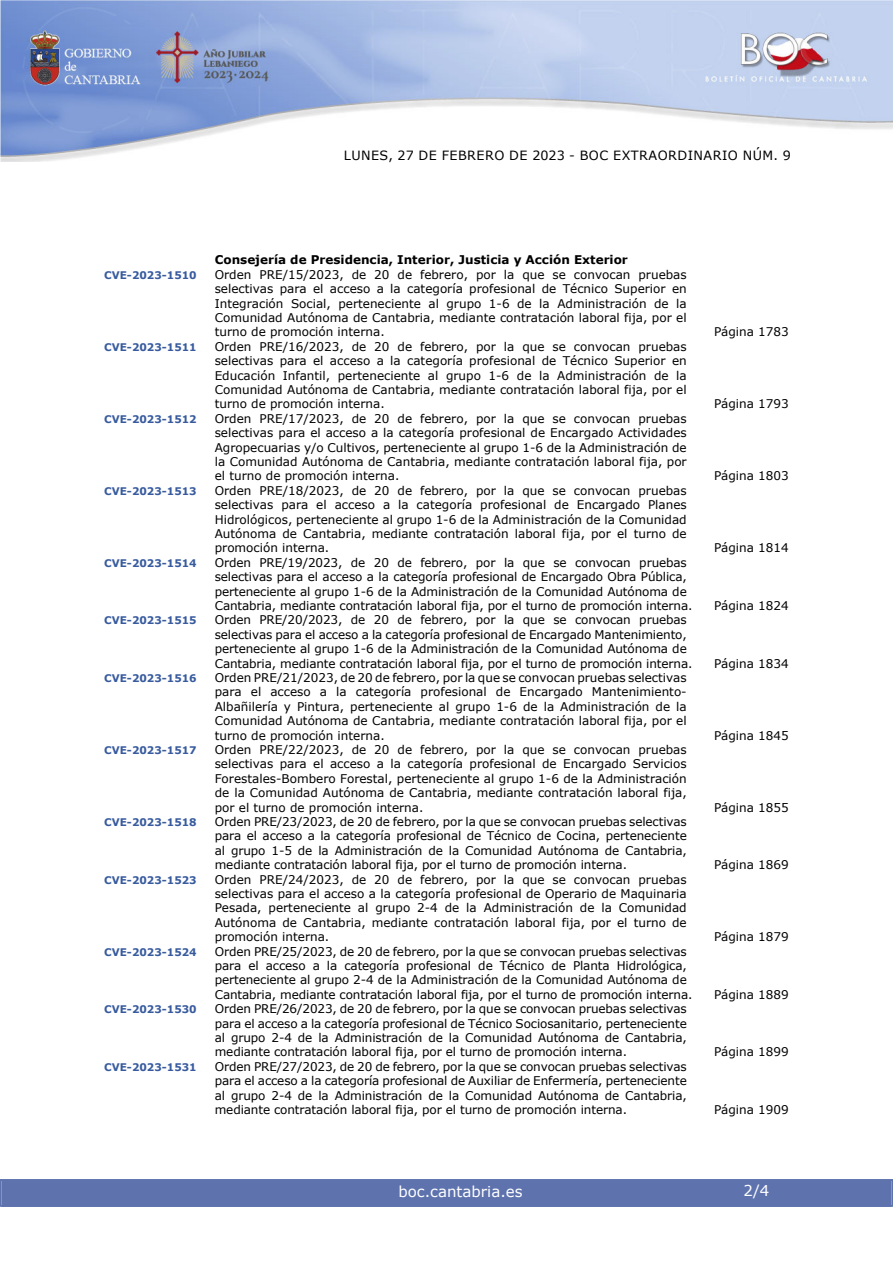
<style>
.page{position:relative;width:893px;height:1263px;background:#fff}
.page>*{position:absolute;margin:0;border:0;box-sizing:border-box;transform-origin:0 0}
.t1{font:15px "Verdana";color:#fff}
.t2{font:12.75px "Verdana";letter-spacing:.035em;color:#000}
.indice_4{font:12px/14.4px "Verdana";letter-spacing:-.01em;color:#000;text-align:justify}
.indice_3{font:700 12px "Verdana";color:#000}
.indice_4-2{font:700 10.5px "Verdana";color:#385b9e}
</style>
<div class="page">
<img style="left:0;top:0;width:893px;height:161px">
<div style="left:2px;top:1180px;width:889px;height:27px;background:#5e73ae"></div>
<div style="left:0;top:1179px;width:893px;height:28px;border:2px solid #5e73ae"></div>
<p class="t2" style="left:344px;top:147px;width:448px">LUNES, 27 DE FEBRERO DE 2023 - BOC EXTRAORDINARIO NÚM. 9</p>
<h4 class="indice_3" style="left:215px;top:251px;width:415px">Consejería de Presidencia, Interior, Justicia y Acción Exterior</h4>
<p class="indice_4-2" style="left:104px;top:267px;width:94px">CVE-2023-1510</p>
<p class="indice_4" style="left:215px;top:267px;width:473px">Orden PRE/15/2023, de 20 de febrero, por la que se convocan pruebas selectivas para el acceso a la categoría profesional de Técnico Superior en Integración Social, perteneciente al grupo 1-6 de la Administración de la Comunidad Autónoma de Cantabria, mediante contratación laboral fija, por el turno de promoción interna.</p>
<p class="indice_4-2" style="left:104px;top:339px;width:94px">CVE-2023-1511</p>
<p class="indice_4" style="left:215px;top:339px;width:473px">Orden PRE/16/2023, de 20 de febrero, por la que se convocan pruebas selectivas para el acceso a la categoría profesional de Técnico Superior en Educación Infantil, perteneciente al grupo 1-6 de la Administración de la Comunidad Autónoma de Cantabria, mediante contratación laboral fija, por el turno de promoción interna.</p>
<p class="indice_4-2" style="left:104px;top:411px;width:94px">CVE-2023-1512</p>
<p class="indice_4" style="left:215px;top:411px;width:473px">Orden PRE/17/2023, de 20 de febrero, por la que se convocan pruebas selectivas para el acceso a la categoría profesional de Encargado Actividades Agropecuarias y/o Cultivos, perteneciente al grupo 1-6 de la Administración de la Comunidad Autónoma de Cantabria, mediante contratación laboral fija, por el turno de promoción interna.</p>
<p class="indice_4-2" style="left:104px;top:483px;width:94px">CVE-2023-1513</p>
<p class="indice_4" style="left:215px;top:483px;width:473px">Orden PRE/18/2023, de 20 de febrero, por la que se convocan pruebas selectivas para el acceso a la categoría profesional de Encargado Planes Hidrológicos, perteneciente al grupo 1-6 de la Administración de la Comunidad Autónoma de Cantabria, mediante contratación laboral fija, por el turno de promoción interna.</p>
<p class="indice_4-2" style="left:104px;top:555px;width:94px">CVE-2023-1514</p>
<p class="indice_4" style="left:215px;top:555px;width:479px;text-align:left">Orden PRE/19/2023, de 20 de febrero, por la que se convocan pruebas selectivas para el acceso a la categoría profesional de Encargado Obra Pública, perteneciente al grupo 1-6 de la Administración de la Comunidad Autónoma de Cantabria, mediante contratación laboral fija, por el turno de promoción interna.</p>
<p class="indice_4-2" style="left:104px;top:613px;width:94px">CVE-2023-1515</p>
<p class="indice_4" style="left:215px;top:613px;width:479px;text-align:left">Orden PRE/20/2023, de 20 de febrero, por la que se convocan pruebas selectivas para el acceso a la categoría profesional de Encargado Mantenimiento, perteneciente al grupo 1-6 de la Administración de la Comunidad Autónoma de Cantabria, mediante contratación laboral fija, por el turno de promoción interna.</p>
<p class="indice_4-2" style="left:104px;top:671px;width:94px">CVE-2023-1516</p>
<p class="indice_4" style="left:215px;top:670px;width:473px">Orden PRE/21/2023, de 20 de febrero, por la que se convocan pruebas selectivas para el acceso a la categoría profesional de Encargado Mantenimiento-Albañilería y Pintura, perteneciente al grupo 1-6 de la Administración de la Comunidad Autónoma de Cantabria, mediante contratación laboral fija, por el turno de promoción interna.</p>
<p class="indice_4-2" style="left:104px;top:743px;width:94px">CVE-2023-1517</p>
<p class="indice_4" style="left:215px;top:742px;width:473px">Orden PRE/22/2023, de 20 de febrero, por la que se convocan pruebas selectivas para el acceso a la categoría profesional de Encargado Servicios Forestales-Bombero Forestal, perteneciente al grupo 1-6 de la Administración de la Comunidad Autónoma de Cantabria, mediante contratación laboral fija, por el turno de promoción interna.</p>
<p class="indice_4-2" style="left:104px;top:815px;width:94px">CVE-2023-1518</p>
<p class="indice_4" style="left:215px;top:814px;width:474px">Orden PRE/23/2023, de 20 de febrero, por la que se convocan pruebas selectivas para el acceso a la categoría profesional de Técnico de Cocina, perteneciente al grupo 1-5 de la Administración de la Comunidad Autónoma de Cantabria, mediante contratación laboral fija, por el turno de promoción interna.</p>
<p class="indice_4-2" style="left:104px;top:872px;width:94px">CVE-2023-1523</p>
<p class="indice_4" style="left:215px;top:872px;width:473px">Orden PRE/24/2023, de 20 de febrero, por la que se convocan pruebas selectivas para el acceso a la categoría profesional de Operario de Maquinaria Pesada, perteneciente al grupo 2-4 de la Administración de la Comunidad Autónoma de Cantabria, mediante contratación laboral fija, por el turno de promoción interna.</p>
<p class="indice_4-2" style="left:104px;top:944px;width:94px">CVE-2023-1524</p>
<p class="indice_4" style="left:215px;top:944px;width:479px;text-align:left">Orden PRE/25/2023, de 20 de febrero, por la que se convocan pruebas selectivas para el acceso a la categoría profesional de Técnico de Planta Hidrológica, perteneciente al grupo 2-4 de la Administración de la Comunidad Autónoma de Cantabria, mediante contratación laboral fija, por el turno de promoción interna.</p>
<p class="indice_4-2" style="left:104px;top:1002px;width:94px">CVE-2023-1530</p>
<p class="indice_4" style="left:215px;top:1001px;width:474px">Orden PRE/26/2023, de 20 de febrero, por la que se convocan pruebas selectivas para el acceso a la categoría profesional de Técnico Sociosanitario, perteneciente al grupo 2-4 de la Administración de la Comunidad Autónoma de Cantabria, mediante contratación laboral fija, por el turno de promoción interna.</p>
<p class="indice_4-2" style="left:104px;top:1059px;width:94px">CVE-2023-1531</p>
<p class="indice_4" style="left:215px;top:1059px;width:474px">Orden PRE/27/2023, de 20 de febrero, por la que se convocan pruebas selectivas para el acceso a la categoría profesional de Auxiliar de Enfermería, perteneciente al grupo 2-4 de la Administración de la Comunidad Autónoma de Cantabria, mediante contratación laboral fija, por el turno de promoción interna.</p>
<p class="indice_4" style="left:714px;top:325px;width:76px">Página 1783</p>
<p class="indice_4" style="left:714px;top:397px;width:76px">Página 1793</p>
<p class="indice_4" style="left:714px;top:469px;width:76px">Página 1803</p>
<p class="indice_4" style="left:714px;top:541px;width:76px">Página 1814</p>
<p class="indice_4" style="left:714px;top:598px;width:76px">Página 1824</p>
<p class="indice_4" style="left:714px;top:656px;width:76px">Página 1834</p>
<p class="indice_4" style="left:714px;top:728px;width:76px">Página 1845</p>
<p class="indice_4" style="left:714px;top:800px;width:76px">Página 1855</p>
<p class="indice_4" style="left:714px;top:857px;width:76px">Página 1869</p>
<p class="indice_4" style="left:714px;top:929px;width:76px">Página 1879</p>
<p class="indice_4" style="left:714px;top:987px;width:76px">Página 1889</p>
<p class="indice_4" style="left:714px;top:1045px;width:76px">Página 1899</p>
<p class="indice_4" style="left:714px;top:1102px;width:76px">Página 1909</p>
<p class="t1" style="left:398px;top:1181px;width:126px">boc.cantabria.es</p>
<p class="t1" style="left:744px;top:1180px;width:27px">2/4</p>
</div>
